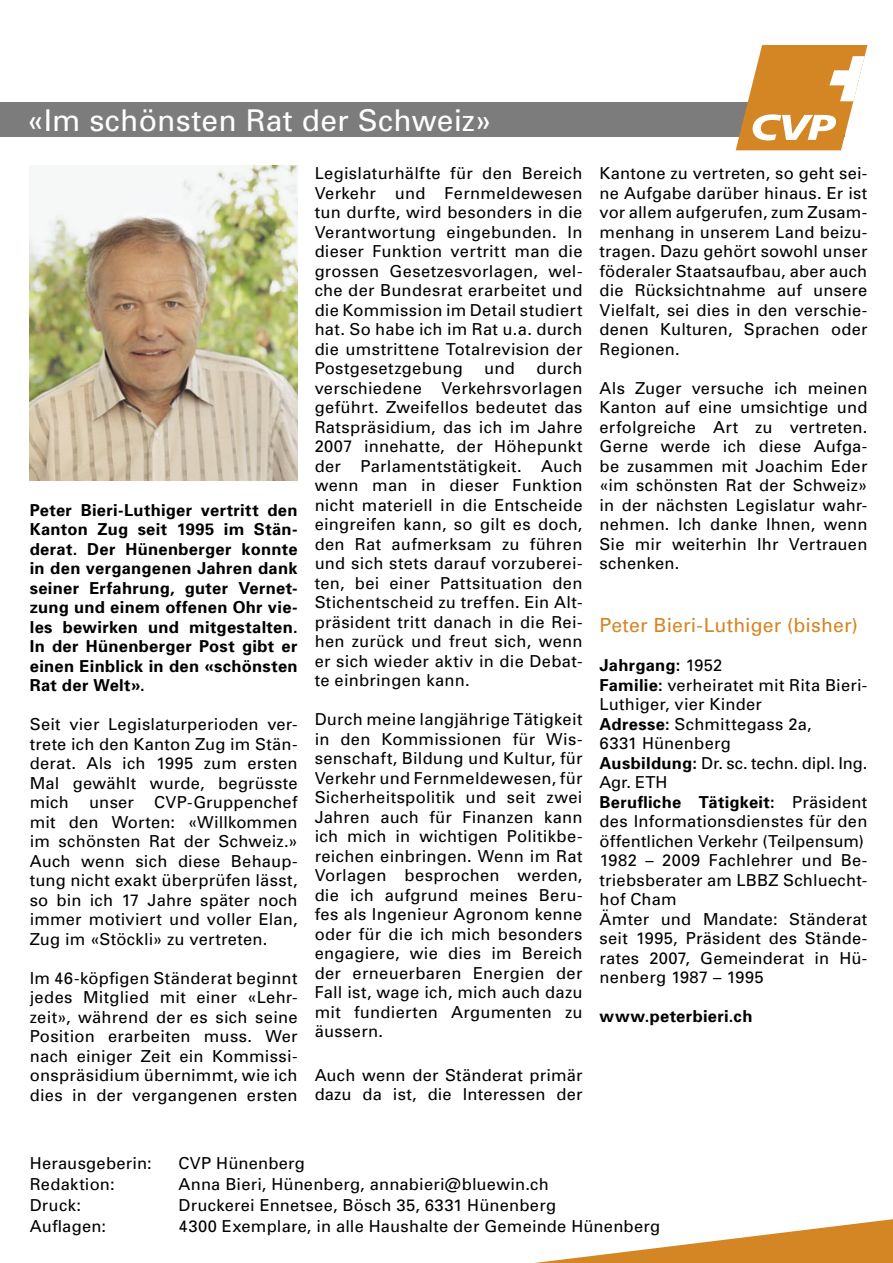
<style>
.page{position:relative;width:893px;height:1263px;background:#fff}
.page>*{position:absolute;margin:0;border:0;box-sizing:border-box;transform-origin:0 0}
.t1{font:30px "Univers";letter-spacing:.005em;color:#fff}
.t2{font:19.5px "Univers";letter-spacing:.005em;color:#d48625}
.t3{font:16.5px/19.5px "Univers";letter-spacing:.015em;color:#000;text-align:justify}
.t4{font:700 16.5px/19.5px "Univers";letter-spacing:.02em;color:#000;text-align:justify}
.s1{font-weight:700}
</style>
<div class="page">
<div style="left:0;top:102px;width:844px;height:34px;background:#7c7c7c"></div>
<svg style="left:736px;top:45px;width:131px;height:105px"></svg>
<svg style="left:535px;top:1219px;width:358px;height:44px"></svg>
<img style="left:30px;top:166px;width:268px;height:314px">
<h1 class="t1" style="left:27px;top:101px;width:466px">«Im schönsten Rat der Schweiz»</h1>
<p class="t4" style="left:30px;top:499px;width:269px">Peter Bieri-Luthiger vertritt den Kanton Zug seit 1995 im Stän&shy;derat. Der Hünenberger konnte in den vergangenen Jahren dank seiner Erfahrung, guter Vernet&shy;zung und einem offenen Ohr vie&shy;les bewirken und mitgestalten.<br>In der Hünenberger Post gibt er einen Einblick in den «schönsten Rat der Welt».</p>
<p class="t3" style="left:30px;top:714px;width:269px">Seit vier Legislaturperioden ver&shy;trete ich den Kanton Zug im Stän&shy;derat. Als ich 1995 zum ersten Mal gewählt wurde, begrüsste mich unser CVP-Gruppenchef mit den Worten: «Willkommen im schönsten Rat der Schweiz.» Auch wenn sich diese Behaup&shy;tung nicht exakt überprüfen lässt, so bin ich 17 Jahre später noch immer motiviert und voller Elan, Zug im «Stöckli» zu vertreten.</p>
<p class="t3" style="left:30px;top:968px;width:269px">Im 46-köpfigen Ständerat beginnt jedes Mitglied mit einer «Lehr&shy;zeit», während der es sich seine Position erarbeiten muss. Wer nach einiger Zeit ein Kommissi&shy;onspräsidium übernimmt, wie ich dies in der vergangenen ersten</p>
<p class="t3" style="left:315px;top:163px;width:269px">Legislaturhälfte für den Bereich Verkehr und Fernmeldewesen tun durfte, wird besonders in die Verantwortung eingebunden. In dieser Funktion vertritt man die grossen Gesetzesvorlagen, wel&shy;che der Bundesrat erarbeitet und die Kommission im Detail studiert hat. So habe ich im Rat u.a. durch die umstrittene Totalrevision der Postgesetzgebung</p>
<p class="t3" style="left:315px;top:358px;width:269px;text-indent:222px">durch verschiedene Verkehrsvorlagen geführt. Zweifellos bedeutet das Ratspräsidium, das ich im Jahre 2007 innehatte, der Höhepunkt der Parlamentstätigkeit. Auch wenn man in dieser Funktion nicht materiell in die Entscheide eingreifen kann, so gilt es doch, den Rat aufmerksam zu führen und sich stets darauf vorzuberei&shy;ten, bei einer Pattsituation den Stichentscheid zu treffen. Ein Alt&shy;präsident tritt danach in die Rei&shy;hen zurück und freut sich, wenn er sich wieder aktiv in die Debat&shy;te einbringen kann.</p>
<p class="t3" style="left:315px;top:709px;width:269px">Durch meine langjährige Tätigkeit in den Kommissionen für Wis&shy;senschaft, Bildung und Kultur, für Verkehr und Fernmeldewesen, für Sicherheitspolitik und seit zwei Jahren auch für Finanzen kann ich mich in wichtigen Politikbe&shy;reichen einbringen. Wenn im Rat Vorlagen besprochen werden, die ich aufgrund meines Beru&shy;fes als Ingenieur Agronom kenne oder für die ich mich besonders engagiere, wie dies im Bereich der erneuerbaren Energien der Fall ist, wage ich, mich auch dazu mit fundierten Argumenten zu äussern.</p>
<p class="t3" style="left:315px;top:1065px;width:269px">Auch wenn der Ständerat primär dazu da ist, die Interessen der</p>
<p class="t3" style="left:484px;top:358px;width:32px">und</p>
<p class="t3" style="left:600px;top:163px;width:269px">Kantone zu vertreten, so geht sei&shy;ne Aufgabe darüber hinaus. Er ist vor allem aufgerufen, zum Zusam&shy;menhang in unserem Land beizu&shy;tragen. Dazu gehört sowohl unser föderaler Staatsaufbau, aber auch die Rücksichtnahme auf unsere Vielfalt, sei dies in den verschie&shy;denen Kulturen, Sprachen oder Regionen.</p>
<p class="t3" style="left:600px;top:378px;width:269px">Als Zuger versuche ich meinen Kanton auf eine umsichtige und erfolgreiche Art zu vertreten.<br>Gerne werde ich diese Aufga&shy;be zusammen mit Joachim Eder «im schönsten Rat der Schweiz» in der nächsten Legislatur wahr&shy;nehmen. Ich danke Ihnen, wenn Sie mir weiterhin Ihr Vertrauen schenken.</p>
<p class="t2" style="left:600px;top:613px;width:260px">Peter Bieri-Luthiger (bisher)</p>
<p class="t3" style="left:600px;top:655px;width:269px;text-align:left"><span class="s1">Jahrgang:</span> 1952<br><span class="s1">Familie:</span> verheiratet mit Rita Bieri-<br>Luthiger, vier Kinder<br><span class="s1">Adresse:</span> Schmittegass 2a,<br>6331 Hünenberg<br><span class="s1">Ausbildung:</span> Dr. sc. techn. dipl. Ing.<br>Agr. ETH<br><span class="s1">Berufliche Tätigkeit:</span> Präsident des Informationsdienstes für den öffentlichen Verkehr (Teilpensum)<br>1982 – 2009 Fachlehrer und Be&shy;triebsberater am LBBZ Schluecht&shy;hof Cham<br>Ämter und Mandate: Ständerat seit 1995, Präsident des Stände&shy;rates 2007, Gemeinderat in Hü&shy;nenberg 1987 – 1995</p>
<p class="t4" style="left:600px;top:1006px;width:154px">www.peterbieri.ch</p>
<p class="t3" style="left:30px;top:1153px;width:124px">Herausgeberin:</p>
<p class="t3" style="left:179px;top:1153px;width:128px">CVP Hünenberg</p>
<p class="t3" style="left:30px;top:1174px;width:86px">Redaktion:</p>
<p class="t3" style="left:179px;top:1174px;width:372px">Anna Bieri, Hünenberg, annabieri@bluewin.ch</p>
<p class="t3" style="left:30px;top:1195px;width:53px">Druck:</p>
<p class="t3" style="left:179px;top:1195px;width:379px">Druckerei Ennetsee, Bösch 35, 6331 Hünenberg</p>
<p class="t3" style="left:30px;top:1216px;width:78px">Auflagen:</p>
<p class="t3" style="left:179px;top:1216px;width:483px">4300 Exemplare, in alle Haushalte der Gemeinde Hünenberg</p>
</div>
